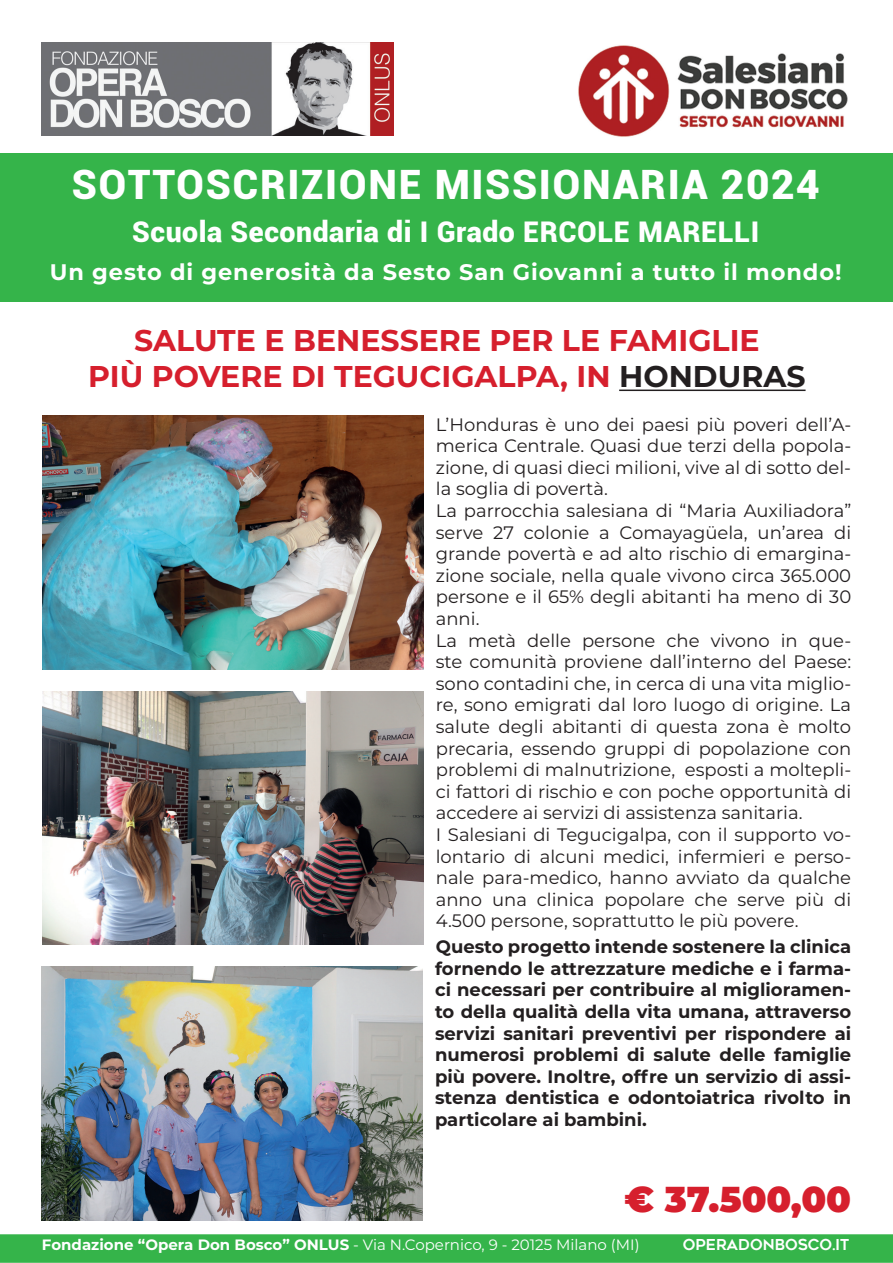
<style>
.page{position:relative;width:893px;height:1263px;background:#fff}
.page>*{position:absolute;margin:0;border:0;box-sizing:border-box;transform-origin:0 0}
.t1{font:900 40.5px "Roboto";letter-spacing:.04em;color:#fff}
.t2{font:900 36px "Montserrat";color:#d61f2d}
.t3{font:700 30px/36px "Montserrat";color:#d61f2d;text-align:center}
.t4{font:900 28.5px "Roboto";letter-spacing:.02em;color:#fff}
.t5{font:700 22.5px "Montserrat";letter-spacing:.04em;color:#fff}
.t6{font:18px/21.6px "Montserrat";color:#231f20}
.t7{font:700 18px/21.6px "Montserrat";color:#231f20;text-align:justify}
.t8{font:15px "Montserrat";color:#fff}
.t9{font:15px "Geometos";color:#fff}
.s1{color:#231f20}
.s2{font-weight:700}
</style>
<div class="page">
<div style="left:0;top:153px;width:893px;height:149px;background:#35b44a"></div>
<div style="left:0;top:1234px;width:893px;height:29px;background:#35b44a"></div>
<img style="left:42px;top:43px;width:351px;height:92px">
<hr style="left:619px;top:390px;width:187px;height:1px;background:#231f20">
<img style="left:578px;top:45px;width:270px;height:92px">
<img style="left:43px;top:416px;width:380px;height:253px">
<img style="left:42px;top:967px;width:380px;height:253px">
<img style="left:43px;top:691px;width:380px;height:254px">
<h1 class="t1" style="left:72px;top:156px;width:749px">SOTTOSCRIZIONE MISSIONARIA 2024</h1>
<h3 class="t4" style="left:132px;top:212px;width:628px">Scuola Secondaria di I Grado ERCOLE MARELLI</h3>
<p class="t5" style="left:50px;top:256px;width:793px">Un gesto di generosità da Sesto San Giovanni a tutto il mondo!</p>
<h3 class="t3" style="left:88px;top:321px;width:719px">SALUTE E BENESSERE PER LE FAMIGLIE<br>PIÙ POVERE DI TEGUCIGALPA, IN <span class="s1">HONDURAS</span></h3>
<p class="t6" style="left:436px;top:413px;width:417px">L’Honduras è uno dei paesi più poveri dell’A&shy;merica Centrale. Quasi due terzi della popola&shy;zione, di quasi dieci milioni, vive al di sotto del&shy;la soglia di povertà.<br>La parrocchia salesiana di “Maria Auxiliadora” serve 27 colonie a Comayagüela, un’area di grande povertà e ad alto rischio di emargina&shy;zione sociale, nella quale vivono circa 365.000 persone e il 65% degli abitanti ha meno di 30 anni.<br>La metà delle persone che vivono in que&shy;ste comunità proviene dall’interno del Paese: sono contadini che, in cerca di una vita miglio&shy;re, sono emigrati dal loro luogo di origine. La salute degli abitanti di questa zona è molto precaria, essendo gruppi di popolazione con problemi di malnutrizione, esposti a moltepli&shy;ci fattori di rischio e con poche opportunità di accedere ai servizi di assistenza sanitaria.<br>I Salesiani di Tegucigalpa, con il supporto vo&shy;lontario di alcuni medici, infermieri e perso&shy;nale para-medico, hanno avviato da qualche anno una clinica popolare che serve più di 4.500 persone, soprattutto le più povere.</p>
<p class="t7" style="left:435px;top:935px;width:418px">Questo progetto intende sostenere la clinica fornendo le attrezzature mediche e i farma&shy;ci necessari per contribuire al miglioramen&shy;to della qualità della vita umana, attraverso servizi sanitari preventivi per rispondere ai numerosi problemi di salute delle famiglie più povere. Inoltre, offre un servizio di assi&shy;stenza dentistica e odontoiatrica rivolto in particolare ai bambini.</p>
<h2 class="t2" style="left:624px;top:1172px;width:229px">€ 37.500,00</h2>
<p class="t8" style="left:42px;top:1234px;width:599px"><span class="s2">Fondazione “Opera Don Bosco” ONLUS</span> - Via N.Copernico, 9 - 20125 Milano (MI)</p>
<p class="t9" style="left:683px;top:1236px;width:168px">OPERADONBOSCO.IT</p>
</div>
